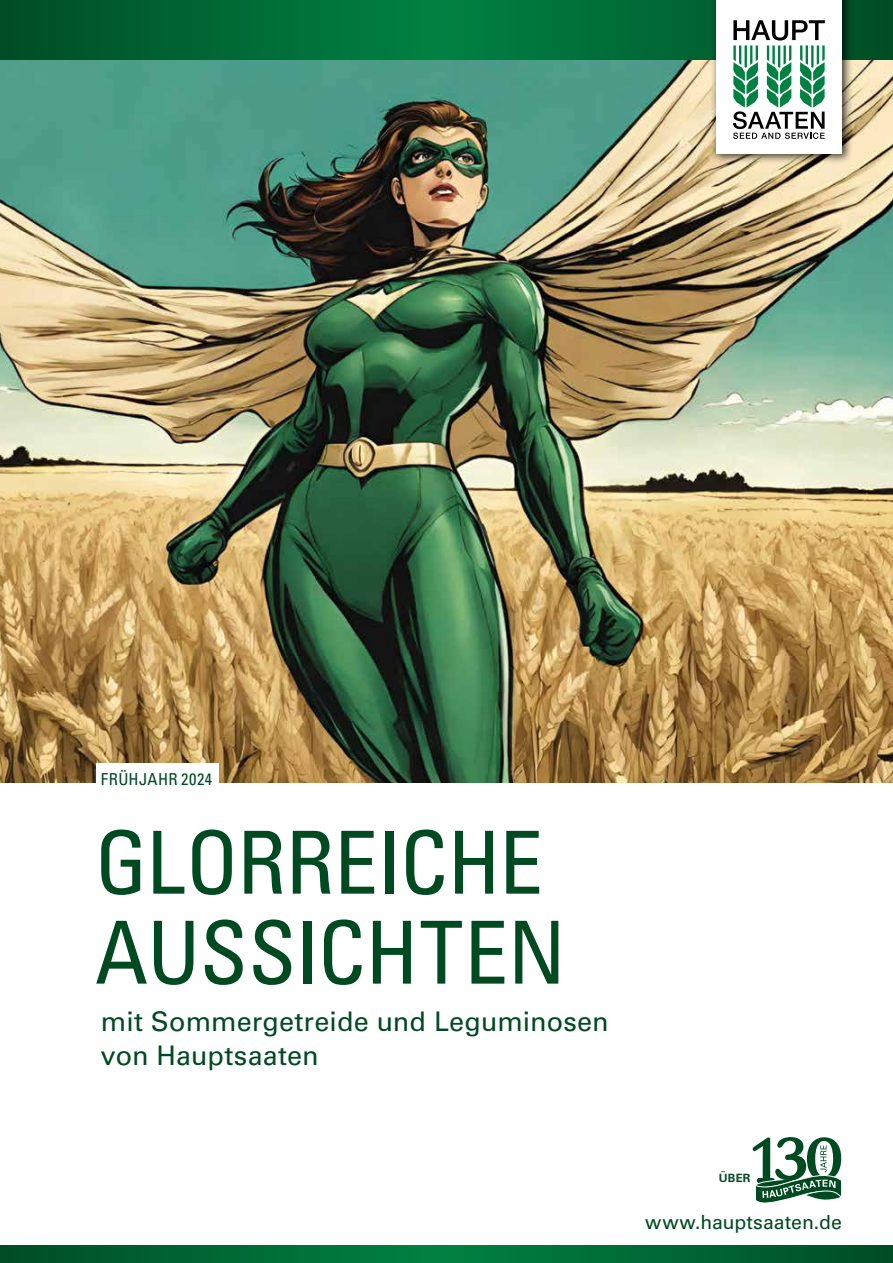
<style>
.page{position:relative;width:893px;height:1263px;background:#fff}
.page>*{position:absolute;margin:0;border:0;box-sizing:border-box;transform-origin:0 0}
.t1{font:condensed 87px/90px "Univers LT Pro";letter-spacing:-.01em;color:#004a22}
.t2{font:27px/34.5px "Univers LT Pro 55 Roman";letter-spacing:.005em;color:#004a22}
.t3{font:19.5px "Univers LT Pro 55 Roman";color:#004a22}
.t4{font:condensed 16.5px "Univers LT Pro";letter-spacing:.025em;color:#004a22}
.t5{font:700 11.4px "Univers LT Pro 65";color:#004a22}
</style>
<div class="page">
<img style="left:0;top:60px;width:893px;height:722px">
<svg style="left:0;top:1246px;width:893px;height:17px;background:#006733"></svg>
<svg style="left:752px;top:1137px;width:90px;height:67px"></svg>
<svg style="left:0;top:0;width:893px;height:60px;background:#006a35"></svg>
<div style="left:711px;top:0;width:142px;height:164px;background:#000;opacity:.75"></div>
<div style="left:716px;top:0;width:126px;height:154px;background:#fff"></div>
<svg style="left:733px;top:20px;width:92px;height:119px"></svg>
<div style="left:97px;top:763px;width:122px;height:21px;background:#fff"></div>
<p class="t4" style="left:101px;top:768px;width:113px">FRÜHJAHR 2024</p>
<h1 class="t1" style="left:95px;top:816px;width:472px">GLORREICHE<br>AUSSICHTEN</h1>
<p class="t2" style="left:101px;top:1002px;width:509px">mit Sommergetreide und Leguminosen von Hauptsaaten</p>
<p class="t5" style="left:719px;top:1170px;width:33px">ÜBER</p>
<p class="t3" style="left:645px;top:1208px;width:198px">www.hauptsaaten.de</p>
</div>
